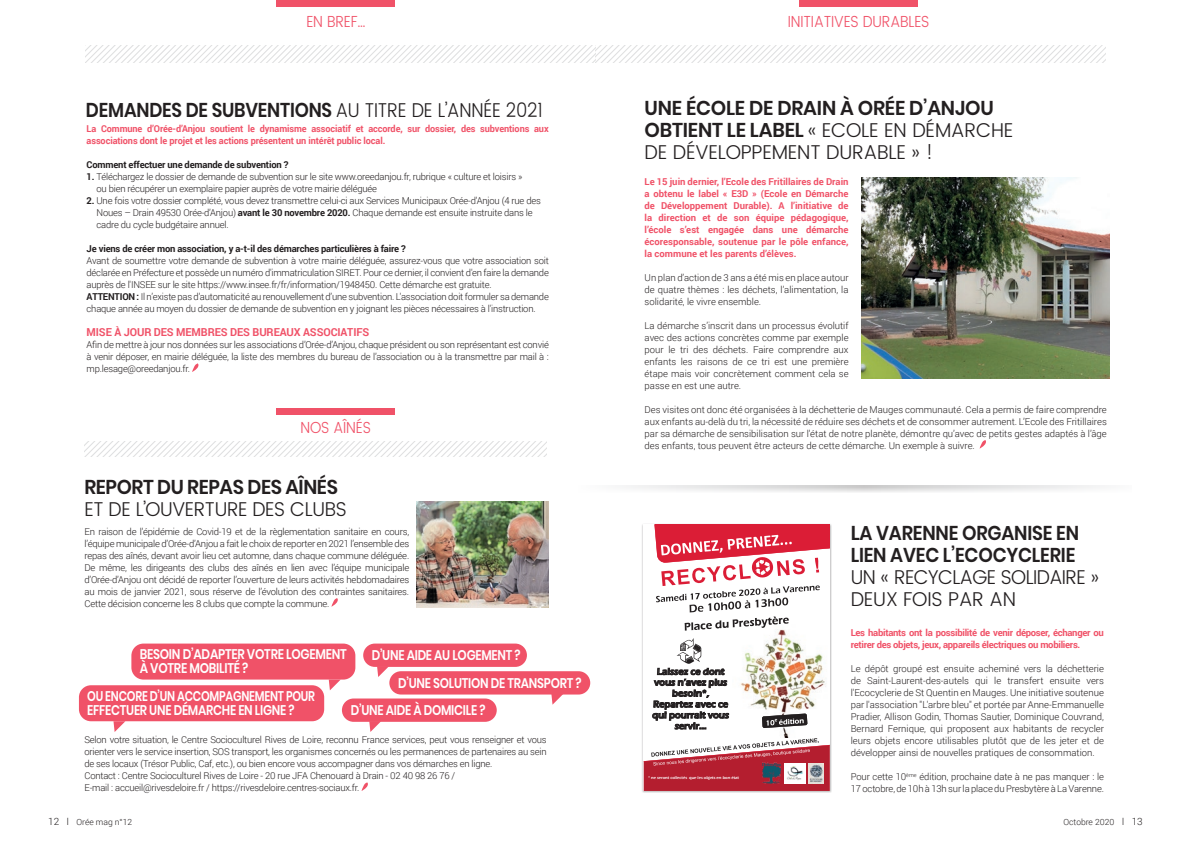
<style>
.page{position:relative;width:1191px;height:842px;background:#fff}
.page>*{position:absolute;margin:0;border:0;box-sizing:border-box;transform-origin:0 0}
.t1{font:600 20px/22px "Poppins";letter-spacing:-.01em;color:#231f20}
.t2{font:300 20px/22px "Poppins";letter-spacing:-.02em;color:#231f20;scale:.96 1}
.t3{font:600 20px "Poppins";letter-spacing:-.01em;color:#231f20;scale:.9 1}
.t4{font:600 20px "Poppins";letter-spacing:-.01em;color:#231f20;scale:.96 1}
.t5{font:300 16px "Poppins";letter-spacing:-.01em;color:#f05268;scale:.9 1}
.t6{font:600 14px "Poppins";letter-spacing:-.02em;color:#fff;scale:.84 1}
.t7{font:600 14px/14px "Poppins";letter-spacing:-.02em;color:#fff;scale:.79 1}
.t8{font:600 14px/14px "Poppins";letter-spacing:-.02em;color:#fff;scale:.85 1}
.t9{font:700 11px "Roboto";letter-spacing:-.01em;color:#f05268}
.t10{font:300 9.5px/12px "Roboto";letter-spacing:-.02em;color:#231f20;text-align:justify}
.t11{font:700 9.5px/12px "Roboto";letter-spacing:-.01em;color:#f05268;text-align:justify}
.t12{font:700 9.5px/12px "Roboto";letter-spacing:-.01em;color:#f05268;scale:.96 1}
.t13{font:700 9.5px "Roboto";letter-spacing:-.02em;color:#231f20}
.t14{font:700 9.5px/12px "Roboto";letter-spacing:-.03em;color:#f05268}
.t15{font:600 9.5px/10.9px "Eras ITC";color:#231f20;text-align:center}
.t16{font:300 8.5px "Roboto";color:#231f20}
.t17{font:600 4.1px "Eras ITC";color:#fff}
.s1{font-weight:300}
.s2{font-weight:700}
.s3{font-size:10px}
</style>
<div class="page">
<div style="left:276px;top:0;width:119px;height:7px;background:#f05268"></div>
<svg style="left:85px;top:45px;width:1021px;height:17px"></svg>
<svg style="left:84px;top:442px;width:463px;height:15px"></svg>
<div style="left:277px;top:408px;width:118px;height:6px;background:#f05268"></div>
<svg style="left:192px;top:363px;width:7px;height:9px"></svg>
<svg style="left:979px;top:440px;width:7px;height:9px"></svg>
<div style="left:799px;top:0;width:119px;height:7px;background:#f05268"></div>
<div style="left:641px;top:523px;width:191px;height:270px;background:#231f20;opacity:.35"></div>
<div style="left:643px;top:525px;width:187px;height:266px;background:#fff"></div>
<img style="left:740px;top:631px;width:86px;height:106px">
<img style="left:676px;top:638px;width:26px;height:26px">
<svg style="left:654px;top:525px;width:176px;height:106px"></svg>
<svg style="left:762px;top:713px;width:45px;height:15px"></svg>
<svg style="left:643px;top:738px;width:187px;height:53px"></svg>
<img style="left:785px;top:763px;width:20px;height:20px">
<img style="left:808px;top:764px;width:15px;height:20px">
<img style="left:762px;top:762px;width:18px;height:21px">
<svg style="left:626px;top:485px;width:474px;height:7px"></svg>
<img style="left:861px;top:177px;width:248px;height:201px">
<svg style="left:331px;top:598px;width:7px;height:9px"></svg>
<svg style="left:361px;top:782px;width:7px;height:9px"></svg>
<img style="left:416px;top:502px;width:132px;height:105px">
<div style="left:363px;top:643px;width:164px;height:24px;background:#f05268;border-radius:12px"></div>
<svg style="left:377px;top:667px;width:11px;height:10px"></svg>
<div style="left:342px;top:698px;width:155px;height:24px;background:#f05268;border-radius:12px"></div>
<svg style="left:369px;top:721px;width:12px;height:11px"></svg>
<div style="left:389px;top:671px;width:201px;height:23px;background:#f05268;border-radius:12px"></div>
<svg style="left:551px;top:694px;width:12px;height:11px"></svg>
<div style="left:131px;top:643px;width:224px;height:36px;background:#f05268;border-radius:12px"></div>
<svg style="left:329px;top:679px;width:12px;height:11px"></svg>
<div style="left:79px;top:685px;width:245px;height:36px;background:#f05268;border-radius:12px"></div>
<svg style="left:113px;top:721px;width:12px;height:11px"></svg>
<h2 class="t5" style="left:306px;top:10px;width:67px">EN BREF…</h2>
<h1 class="t3" style="left:86px;top:98px;width:509px">DEMANDES DE SUBVENTIONS <span class="s1">AU TITRE DE L’ANNÉE 2021</span></h1>
<p class="t12" style="left:87px;top:122px;width:483px">La Commune d’Orée-d’Anjou soutient le dynamisme associatif et accorde, sur dossier, des subventions aux associations dont le projet et les actions présentent un intérêt public local.</p>
<p class="t13" style="left:87px;top:158px;width:203px">Comment effectuer une demande de subvention ?</p>
<p class="t10" style="left:96px;top:170px;width:427px;text-indent:-10px"><span class="s2">1.</span> Téléchargez le dossier de demande de subvention sur le site www.oreedanjou.fr, rubrique « culture et loisirs » ou bien récupérer un exemplaire papier auprès de votre mairie déléguée</p>
<p class="t10" style="left:96px;top:194px;width:446px;text-align:left;text-indent:-10px"><span class="s2">2.</span> Une fois votre dossier complété, vous devez transmettre celui-ci aux Services Municipaux Orée-d’Anjou (4 rue des<br>Noues – Drain 49530 Orée-d’Anjou) <span class="s2">avant le 30 novembre 2020.</span> Chaque demande est ensuite instruite dans le cadre du cycle budgétaire annuel.</p>
<p class="t13" style="left:87px;top:242px;width:321px">Je viens de créer mon association, y a-t-il des démarches particulières à faire ?</p>
<p class="t10" style="left:87px;top:254px;width:464px;text-align:left">Avant de soumettre votre demande de subvention à votre mairie déléguée, assurez-vous que votre association soit déclarée en Préfecture et possède un numéro d'immatriculation SIRET. Pour ce dernier, il convient d'en faire la demande auprès de l'INSEE sur le site https://www.insee.fr/fr/information/1948450. Cette démarche est gratuite.<br><span class="s2">ATTENTION :</span> Il n’existe pas d’automaticité au renouvellement d’une subvention. L'association doit formuler sa demande chaque année au moyen du dossier de demande de subvention en y joignant les pièces nécessaires à l'instruction.</p>
<p class="t9" style="left:87px;top:324px;width:284px">MISE À JOUR DES MEMBRES DES BUREAUX ASSOCIATIFS</p>
<p class="t10" style="left:87px;top:338px;width:464px">Afin de mettre à jour nos données sur les associations d’Orée-d’Anjou, chaque président ou son représentant est convié à venir déposer, en mairie déléguée, la liste des membres du bureau de l’association ou à la transmettre par mail à : mp.lesage@oreedanjou.fr.</p>
<h2 class="t5" style="left:300px;top:415px;width:80px">NOS AÎNÉS</h2>
<h1 class="t4" style="left:84px;top:476px;width:265px">REPORT DU REPAS DES AÎNÉS</h1>
<h1 class="t2" style="left:84px;top:499px;width:275px">ET DE L’OUVERTURE DES CLUBS</h1>
<p class="t10" style="left:84px;top:525px;width:326px">En raison de l’épidémie de Covid-19 et de la règlementation sanitaire en cours, l’équipe municipale d’Orée-d’Anjou a fait le choix de reporter en 2021 l’ensemble des repas des aînés, devant avoir lieu cet automne, dans chaque commune déléguée.<br>De même, les dirigeants des clubs des aînés en lien avec l’équipe municipale d’Orée-d’Anjou ont décidé de reporter l’ouverture de leurs activités hebdomadaires au mois de janvier 2021, sous réserve de l’évolution des contraintes sanitaires.<br>Cette décision concerne les 8 clubs que compte la commune.</p>
<h3 class="t8" style="left:140px;top:647px;width:245px">BESOIN D’ADAPTER VOTRE LOGEMENT<br>À VOTRE MOBILITÉ ?</h3>
<h3 class="t7" style="left:87px;top:689px;width:290px">OU ENCORE D’UN ACCOMPAGNEMENT POUR<br>EFFECTUER UNE DÉMARCHE EN LIGNE ?</h3>
<h3 class="t6" style="left:372px;top:647px;width:179px">D’UNE AIDE AU LOGEMENT ?</h3>
<h3 class="t6" style="left:398px;top:675px;width:220px">D’UNE SOLUTION DE TRANSPORT ?</h3>
<h3 class="t6" style="left:351px;top:702px;width:162px">D’UNE AIDE À DOMICILE ?</h3>
<p class="t10" style="left:84px;top:733px;width:464px;text-align:left">Selon votre situation, le Centre Socioculturel Rives de Loire, reconnu France services, peut vous renseigner et vous orienter vers le service insertion, SOS transport, les organismes concernés ou les permanences de partenaires au sein de ses locaux (Trésor Public, Caf, etc.), ou bien encore vous accompagner dans vos démarches en ligne.<br>Contact : Centre Socioculturel Rives de Loire - 20 rue JFA Chenouard à Drain - 02 40 98 26 76 /<br>E-mail : accueil@rivesdeloire.fr / https://rivesdeloire.centres-sociaux.fr.</p>
<h2 class="t5" style="left:788px;top:10px;width:159px">INITIATIVES DURABLES</h2>
<h1 class="t1" style="left:644px;top:97px;width:370px">UNE ÉCOLE DE DRAIN À ORÉE D’ANJOU<br>OBTIENT LE LABEL <span class="s1">« ECOLE EN DÉMARCHE<br>DE DÉVELOPPEMENT DURABLE » !</span></h1>
<p class="t11" style="left:644px;top:175px;width:205px">Le 15 juin dernier, l’Ecole des Fritillaires de Drain a obtenu le label « E3D » (Ecole en Démarche de Développement Durable). A l’initiative de la direction et de son équipe pédagogique, l’école s’est engagée dans une démarche écoresponsable, soutenue par le pôle enfance, la commune et les parents d’élèves.</p>
<p class="t10" style="left:644px;top:271px;width:205px">Un plan d’action de 3 ans a été mis en place autour de quatre thèmes : les déchets, l’alimentation, la solidarité, le vivre ensemble.</p>
<p class="t10" style="left:644px;top:319px;width:205px">La démarche s’inscrit dans un processus évolutif avec des actions concrètes comme par exemple pour le tri des déchets. Faire comprendre aux enfants les raisons de ce tri est une première étape mais voir concrètement comment cela se passe en est une autre.</p>
<p class="t10" style="left:644px;top:403px;width:464px">Des visites ont donc été organisées à la déchetterie de Mauges communauté. Cela a permis de faire comprendre aux enfants au-delà du tri, la nécessité de réduire ses déchets et de consommer autrement. L’Ecole des Fritillaires par sa démarche de sensibilisation sur l’état de notre planète, démontre qu’avec de petits gestes adaptés à l’âge des enfants, tous peuvent être acteurs de cette démarche. Un exemple à suivre.</p>
<p class="t15" style="left:652px;top:666px;width:78px">Laissez ce dont vous n’avez plus besoin*,<br>Repartez avec ce qui pourrait vous servir…</p>
<p class="t17" style="left:648px;top:775px;width:92px">* ne seront collectés que les objets en bon état</p>
<h1 class="t1" style="left:850px;top:522px;width:230px">LA VARENNE ORGANISE EN<br>LIEN AVEC L’ECOCYCLERIE</h1>
<h1 class="t2" style="left:850px;top:567px;width:260px">UN « RECYCLAGE SOLIDAIRE »<br>DEUX FOIS PAR AN</h1>
<p class="t14" style="left:850px;top:626px;width:255px">Les habitants ont la possibilité de venir déposer, échanger ou retirer des objets, jeux, appareils électriques ou mobiliers.</p>
<p class="t10" style="left:850px;top:662px;width:255px">Le dépôt groupé est ensuite acheminé vers la déchetterie de Saint-Laurent-des-autels qui le transfert ensuite vers l'Ecocyclerie de St Quentin en Mauges. Une initiative soutenue par l'association "L'arbre bleu" et portée par Anne-Emmanuelle Pradier, Allison Godin, Thomas Sautier, Dominique Couvrand, Bernard Fernique, qui proposent aux habitants de recycler leurs objets encore utilisables plutôt que de les jeter et de développer ainsi de nouvelles pratiques de consommation.</p>
<p class="t10" style="left:850px;top:770px;width:255px">Pour cette 10<sup>ème</sup> édition, prochaine date à ne pas manquer : le<br>17 octobre, de 10h à 13h sur la place du Presbytère à La Varenne.</p>
<p class="t16" style="left:48px;top:816px;width:85px"><span class="s3">12 I</span> Orée mag n°12</p>
<p class="t16" style="left:1063px;top:816px;width:81px">Octobre 2020 <span class="s3">I 13</span></p>
</div>
